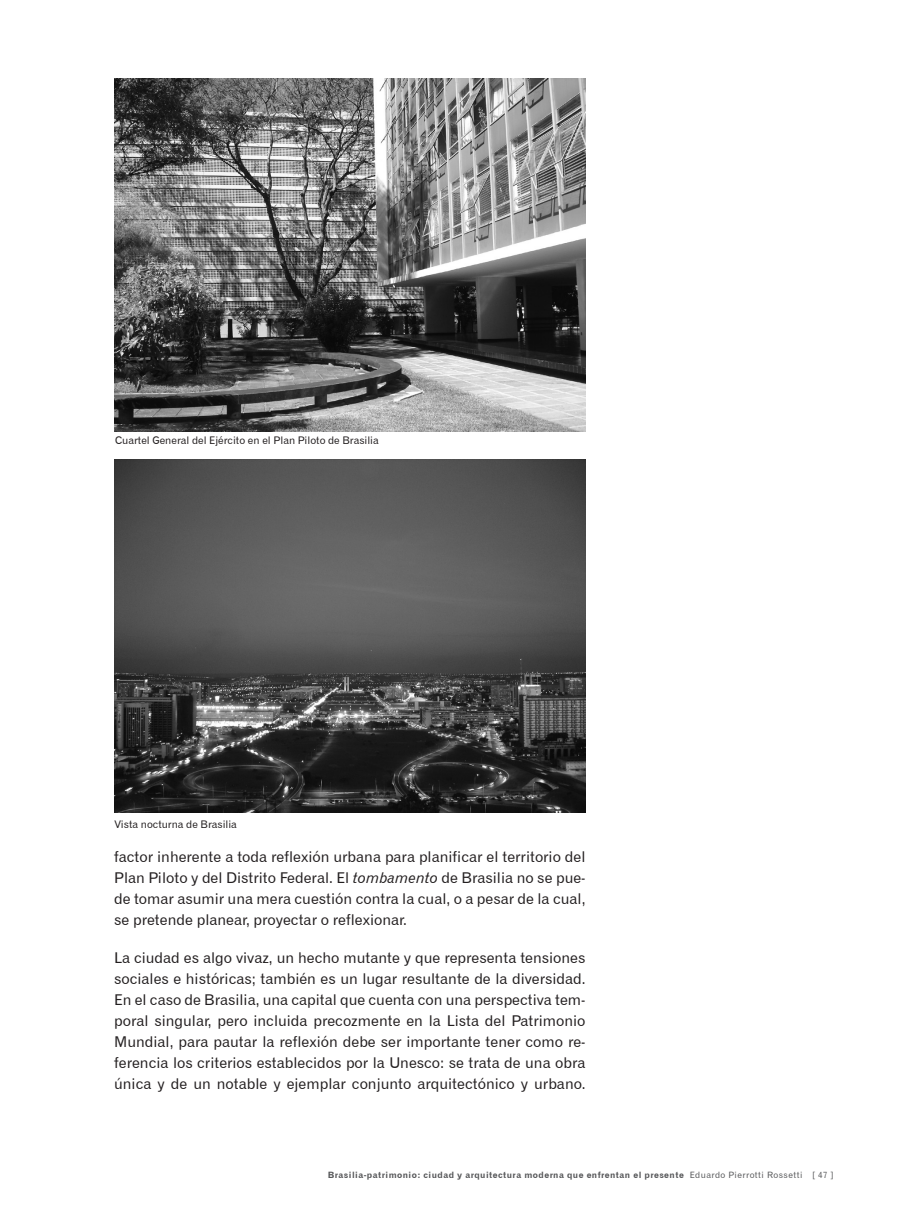
<style>
.page{position:relative;width:923px;height:1221px;background:#fff}
.page>*{position:absolute;margin:0;border:0;box-sizing:border-box;transform-origin:0 0}
.t1{font:14.88px/21px "Gothic 720 BT Roman B";color:#231f20;text-align:justify}
.t2{font:10.5px "Gothic 720 BT Roman B";color:#231f20}
.t3{font:8.75px "Gothic 720 BT Bold B";letter-spacing:.05em;color:#57585a}
.s1{font-family:"Gothic 720 BT Italic B"}
.s2{font-family:"Gothic 720 BT Roman B"}
</style>
<div class="page">
<img style="left:114px;top:78px;width:471px;height:353px">
<img style="left:114px;top:459px;width:471px;height:353px">
<p class="t2" style="left:115px;top:434px;width:265px">Cuartel General del Ejército en el Plan Piloto de Brasilia</p>
<p class="t2" style="left:114px;top:818px;width:124px">Vista nocturna de Brasilia</p>
<p class="t1" style="left:114px;top:845px;width:473px">factor inherente a toda reflexión urbana para planificar el territorio del Plan Piloto y del Distrito Federal. El <span class="s1">tombamento</span> de Brasilia no se pue&shy;de tomar asumir una mera cuestión contra la cual, o a pesar de la cual, se pretende planear, proyectar o reflexionar.</p>
<p class="t1" style="left:114px;top:947px;width:473px">La ciudad es algo vivaz, un hecho mutante y que representa tensiones sociales e históricas; también es un lugar resultante de la diversidad.<br>En el caso de Brasilia, una capital que cuenta con una perspectiva tem&shy;poral singular, pero incluida precozmente en la Lista del Patrimonio Mundial, para pautar la reflexión debe ser importante tener como re&shy;ferencia los criterios establecidos por la Unesco: se trata de una obra única y de un notable y ejemplar conjunto arquitectónico y urbano.</p>
<p class="t3" style="left:328px;top:1169px;width:507px">Brasilia-patrimonio: ciudad y arquitectura moderna que enfrentan el presente <span class="s2">Eduardo Pierrotti Rossetti [ 47 ]</span></p>
</div>
